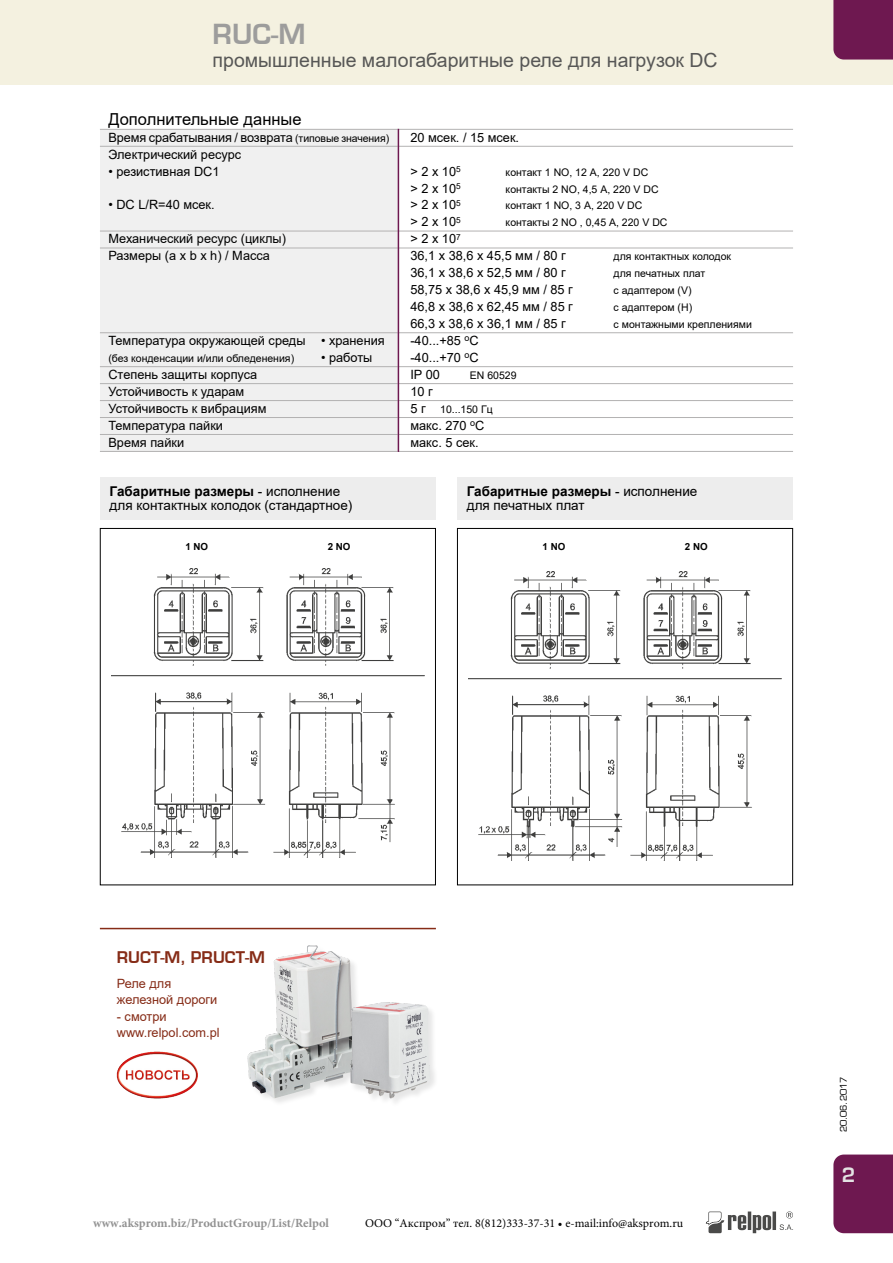
<style>
.page{position:relative;width:893px;height:1263px;background:#fff}
.page>*{position:absolute;margin:0;border:0;box-sizing:border-box;transform-origin:0 0}
.t1{font:700 27px "Euromode";color:#9d9d9c}
.t2{font:19.5px "Arial";color:#575756}
.t3{font:700 19.5px "Euromode";color:#e3e3e3}
.t4{font:16.5px "Arial";color:#000}
.t5{font:700 15.75px "Euromode";color:#862c17}
.t6{font:13.5px/14.2px "Arial";color:#000}
.t7{font:12.75px/17px "Arial";color:#000}
.t8{font:12.75px/16.5px "Arial";color:#862c17}
.t9{font:700 12.45px "Minion Pro";color:#929292}
.t10{font:12px "Minion Pro";color:#000}
.t11{font:10.5px "Arial";color:#000}
.t12{font:700 9.75px "Arial";color:#000}
.t13{font:9px "Euromode";color:#000}
.s1{font-size:10.5px}
.s2{font-size:12.75px}
.s3{font-weight:700}
</style>
<div class="page">
<svg style="left:706px;top:1211px;width:87px;height:22px"></svg>
<div style="left:0;top:0;width:893px;height:85px;background:#f4f1e0"></div>
<div style="left:100px;top:477px;width:336px;height:43px;background:#ededed"></div>
<div style="left:457px;top:477px;width:336px;height:43px;background:#ededed"></div>
<div style="left:100px;top:528px;width:336px;height:357px;border:1px solid #000"></div>
<div style="left:457px;top:528px;width:336px;height:357px;border:1px solid #000"></div>
<img style="left:111px;top:568px;width:313px;height:290px">
<img style="left:468px;top:571px;width:314px;height:289px">
<div style="left:100px;top:129px;width:298px;height:322px;background:#f0f0f0"></div>
<hr style="left:398px;top:129px;width:395px;height:1px;background:#b3b2b2">
<hr style="left:398px;top:146px;width:395px;height:1px;background:#b3b2b2">
<hr style="left:398px;top:231px;width:395px;height:1px;background:#b3b2b2">
<hr style="left:398px;top:248px;width:395px;height:1px;background:#b3b2b2">
<hr style="left:398px;top:332px;width:395px;height:1px;background:#b3b2b2">
<hr style="left:398px;top:366px;width:395px;height:1px;background:#b3b2b2">
<hr style="left:398px;top:383px;width:395px;height:1px;background:#b3b2b2">
<hr style="left:398px;top:400px;width:395px;height:1px;background:#b3b2b2">
<hr style="left:398px;top:417px;width:395px;height:1px;background:#b3b2b2">
<hr style="left:398px;top:434px;width:395px;height:1px;background:#b3b2b2">
<hr style="left:398px;top:451px;width:395px;height:1px;background:#b3b2b2">
<hr style="left:100px;top:129px;width:298px;height:1px;background:#b3b2b2">
<hr style="left:100px;top:146px;width:298px;height:1px;background:#b3b2b2">
<hr style="left:100px;top:231px;width:298px;height:1px;background:#b3b2b2">
<hr style="left:100px;top:248px;width:298px;height:1px;background:#b3b2b2">
<hr style="left:100px;top:332px;width:298px;height:1px;background:#b3b2b2">
<hr style="left:100px;top:366px;width:298px;height:1px;background:#b3b2b2">
<hr style="left:100px;top:383px;width:298px;height:1px;background:#b3b2b2">
<hr style="left:100px;top:400px;width:298px;height:1px;background:#b3b2b2">
<hr style="left:100px;top:417px;width:298px;height:1px;background:#b3b2b2">
<hr style="left:100px;top:434px;width:298px;height:1px;background:#b3b2b2">
<hr style="left:100px;top:451px;width:298px;height:1px;background:#b3b2b2">
<hr style="left:398px;top:129px;width:1px;height:323px;background:#6e1850">
<img style="left:247px;top:945px;width:109px;height:153px">
<hr style="left:100px;top:928px;width:336px;height:1px;background:#862c17">
<img style="left:117px;top:1051px;width:61px;height:47px">
<div style="left:350px;top:1002px;width:89px;height:105px;background:#000;opacity:.1"></div>
<img style="left:350px;top:1002px;width:80px;height:96px">
<div style="left:833px;top:1154px;width:60px;height:79px;background:#6e1850"></div>
<div style="left:833px;top:0;width:60px;height:60px;background:#6e1850"></div>
<h1 class="t1" style="left:213px;top:18px;width:95px">RUC-M</h1>
<h2 class="t2" style="left:213px;top:46px;width:507px">промышленные малогабаритные реле для нагрузок DC</h2>
<p class="t4" style="left:108px;top:108px;width:195px">Дополнительные данные</p>
<p class="t7" style="left:108px;top:129px;width:282px">Время срабатывания / возврата <span class="s1">(типовые значения)<br></span>Электрический ресурс</p>
<p class="t7" style="left:108px;top:163px;width:113px">• резистивная DC1</p>
<p class="t7" style="left:108px;top:196px;width:108px">• DC L/R=40 мсек.</p>
<p class="t7" style="left:108px;top:230px;width:179px">Механический ресурс (циклы)<br>Размеры (a x b x h) / Масса</p>
<p class="t7" style="left:108px;top:332px;width:278px">Температура окружающей среды • хранения</p>
<p class="t11" style="left:108px;top:351px;width:187px">(без конденсации и/или обледенения)</p>
<p class="t7" style="left:321px;top:349px;width:53px">• работы</p>
<p class="t7" style="left:108px;top:366px;width:160px">Степень защиты корпуса<br>Устойчивость к ударам<br>Устойчивость к вибрациям<br>Температура пайки<br>Время пайки</p>
<p class="t7" style="left:410px;top:129px;width:110px">20 мсек. / 15 мсек.</p>
<p class="t7" style="left:410px;top:162px;width:52px">&gt; 2 x 10<sup>5</sup></p>
<p class="t11" style="left:506px;top:165px;width:144px">контакт 1 NO, 12 A, 220 V DC</p>
<p class="t7" style="left:410px;top:179px;width:52px">&gt; 2 x 10<sup>5</sup></p>
<p class="t11" style="left:506px;top:182px;width:155px">контакты 2 NO, 4,5 A, 220 V DC</p>
<p class="t7" style="left:410px;top:196px;width:52px">&gt; 2 x 10<sup>5</sup></p>
<p class="t11" style="left:506px;top:199px;width:138px">контакт 1 NO, 3 A, 220 V DC</p>
<p class="t7" style="left:410px;top:213px;width:52px">&gt; 2 x 10<sup>5</sup></p>
<p class="t11" style="left:506px;top:215px;width:163px">контакты 2 NO , 0,45 A, 220 V DC</p>
<p class="t7" style="left:410px;top:230px;width:157px">&gt; 2 x 10<sup>7<br></sup>36,1 x 38,6 x 45,5 мм / 80 г</p>
<p class="t11" style="left:614px;top:249px;width:119px">для контактных колодок</p>
<p class="t7" style="left:410px;top:264px;width:157px">36,1 x 38,6 x 52,5 мм / 80 г</p>
<p class="t11" style="left:614px;top:266px;width:93px">для печатных плат</p>
<p class="t7" style="left:410px;top:281px;width:164px">58,75 x 38,6 x 45,9 мм / 85 г</p>
<p class="t11" style="left:614px;top:283px;width:80px">с адаптером (V)</p>
<p class="t7" style="left:410px;top:298px;width:164px">46,8 x 38,6 x 62,45 мм / 85 г</p>
<p class="t11" style="left:614px;top:300px;width:80px">с адаптером (H)</p>
<p class="t7" style="left:410px;top:315px;width:157px">66,3 x 38,6 x 36,1 мм / 85 г</p>
<p class="t11" style="left:614px;top:317px;width:140px">с монтажными креплениями</p>
<p class="t7" style="left:410px;top:332px;width:70px;text-align:justify">-40...+85 <sup>o</sup>C -40...+70 <sup>o</sup>C IP 00</p>
<p class="t11" style="left:470px;top:368px;width:48px">EN 60529</p>
<p class="t7" style="left:410px;top:383px;width:24px">10 г</p>
<p class="t11" style="left:410px;top:402px;width:84px"><span class="s2">5 г</span> 10...150 Гц</p>
<p class="t7" style="left:410px;top:417px;width:76px">макс. 270 <sup>o</sup>C макс. 5 сек.</p>
<p class="t6" style="left:110px;top:484px;width:244px"><span class="s3">Габаритные размеры</span> - исполнение для контактных колодок (стандартное)</p>
<p class="t6" style="left:467px;top:484px;width:232px"><span class="s3">Габаритные размеры</span> - исполнение для печатных плат</p>
<p class="t12" style="left:185px;top:540px;width:24px">1 NO</p>
<p class="t12" style="left:328px;top:540px;width:24px">2 NO</p>
<p class="t12" style="left:542px;top:540px;width:24px">1 NO</p>
<p class="t12" style="left:685px;top:540px;width:24px">2 NO</p>
<p class="t5" style="left:117px;top:947px;width:150px">RUCT-M, PRUCT-M</p>
<p class="t8" style="left:117px;top:975px;width:102px">Реле для железной дороги</p>
<p class="t8" style="left:117px;top:1008px;width:104px">- смотри www.relpol.com.pl</p>
<p class="t9" style="left:93px;top:1214px;width:237px">www.aksprom.biz/ProductGroup/List/Relpol</p>
<p class="t10" style="left:365px;top:1215px;width:319px">ООО “Акспром” тел. 8(812)333-37-31 • e-mail:info@aksprom.ru</p>
<p class="t13" style="left:838px;top:1132px;width:57px;rotate:-90deg">20.06.2017</p>
<h2 class="t3" style="left:842px;top:1163px;width:15px">2</h2>
</div>
